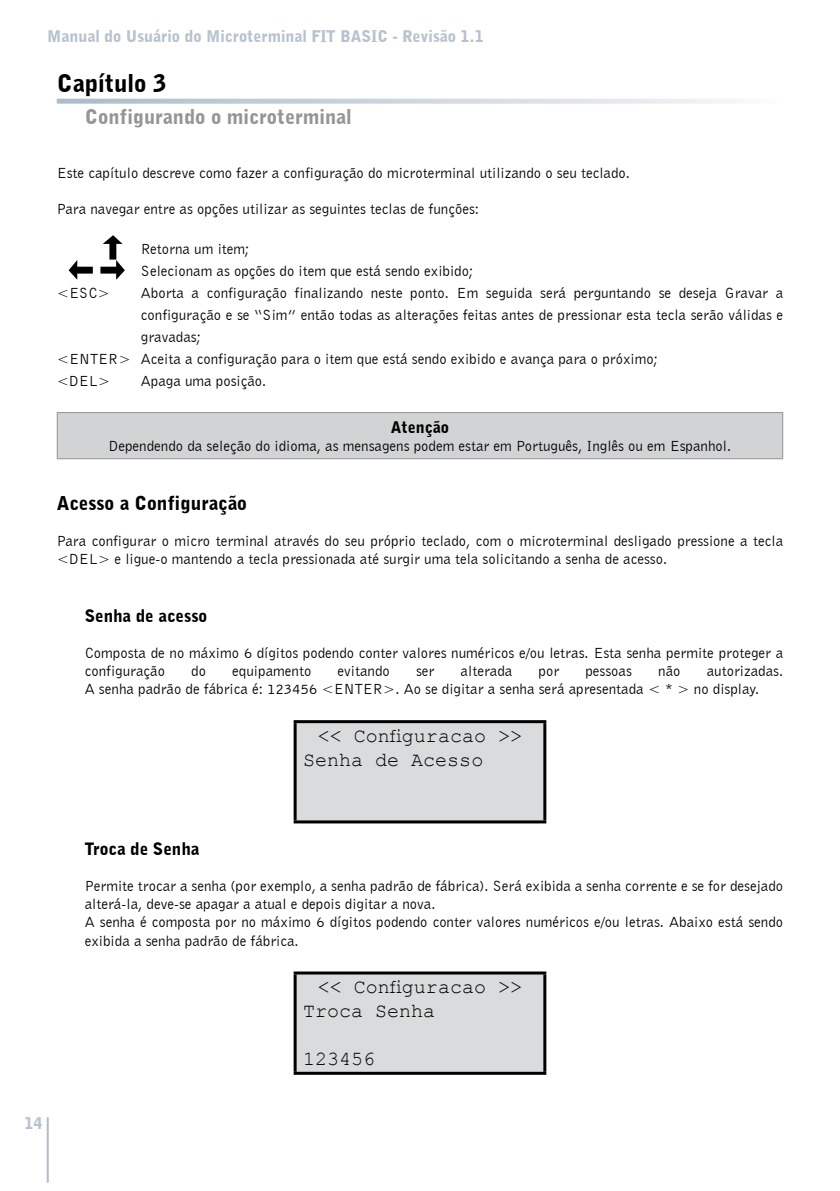
<style>
.page{position:relative;width:840px;height:1191px;background:#fff}
.page>*{position:absolute;margin:0;border:0;box-sizing:border-box;transform-origin:0 0}
.t1{font:900 24px "Bell Gothic BT";color:#000}
.t2{font:20px/24px "Courier New";color:#000}
.t3{font:900 20px "Bell Gothic BT";color:#939598}
.t4{font:900 19px "Bell Gothic BT";color:#000}
.t5{font:900 17px "Bell Gothic BT";color:#000}
.t6{font:900 16px "Bell Gothic BT";color:#b6c2ce}
.t7{font:900 16px "Bell Gothic BT";color:#000}
.t8{font:15px/18px "Bell Gothic BT";color:#000}
</style>
<div class="page">
<hr style="left:47px;top:1117px;width:2px;height:65px;background:#adbcc8">
<div style="left:57px;top:412px;width:725px;height:47px;background:#d1d3d4"></div>
<hr style="left:57px;top:412px;width:725px;height:1px;background:#939598">
<hr style="left:57px;top:413px;width:1px;height:45px;background:#939598">
<hr style="left:781px;top:413px;width:1px;height:45px;background:#939598">
<hr style="left:57px;top:458px;width:725px;height:1px;background:#939598">
<div style="left:295px;top:721px;width:249px;height:101px;background:#dadbdc"></div>
<hr style="left:293px;top:720px;width:253px;height:3px;background:#000">
<hr style="left:293px;top:723px;width:3px;height:97px;background:#000">
<hr style="left:543px;top:723px;width:3px;height:97px;background:#000">
<hr style="left:293px;top:820px;width:253px;height:3px;background:#000">
<div style="left:295px;top:973px;width:249px;height:100px;background:#dadbdc"></div>
<hr style="left:293px;top:971px;width:253px;height:3px;background:#000">
<hr style="left:293px;top:974px;width:3px;height:97px;background:#000">
<hr style="left:543px;top:974px;width:3px;height:97px;background:#000">
<hr style="left:293px;top:1071px;width:253px;height:3px;background:#000">
<svg style="left:100px;top:235px;width:25px;height:45px"></svg>
<svg style="left:69px;top:260px;width:24px;height:20px"></svg>
<svg style="left:57px;top:99px;width:678px;height:5px;background:#d1d8e0"></svg>
<p class="t6" style="left:47px;top:26px;width:437px">Manual do Usuário do Microterminal FIT BASIC - Revisão 1.1</p>
<h1 class="t1" style="left:57px;top:68px;width:111px">Capítulo 3</h1>
<h2 class="t3" style="left:85px;top:104px;width:268px">Configurando o microterminal</h2>
<p class="t8" style="left:57px;top:164px;width:574px">Este capítulo descreve como fazer a configuração do microterminal utilizando o seu teclado.</p>
<p class="t8" style="left:57px;top:200px;width:423px">Para navegar entre as opções utilizar as seguintes teclas de funções:</p>
<p class="t8" style="left:141px;top:238px;width:334px;line-height:22px">Retorna um item;<br>Selecionam as opções do item que está sendo exibido;</p>
<p class="t8" style="left:57px;top:284px;width:55px">&lt;ESC&gt;</p>
<p class="t8" style="left:141px;top:284px;width:643px">Aborta a configuração finalizando neste ponto. Em seguida será perguntando se deseja Gravar a</p>
<p class="t8" style="left:141px;top:306px;width:643px">configuração e se “Sim” então todas as alterações feitas antes de pressionar esta tecla serão válidas e</p>
<p class="t8" style="left:141px;top:328px;width:62px">gravadas;</p>
<p class="t8" style="left:57px;top:350px;width:602px">&lt;ENTER&gt; Aceita a configuração para o item que está sendo exibido e avança para o próximo;</p>
<p class="t8" style="left:57px;top:372px;width:55px">&lt;DEL&gt;</p>
<p class="t8" style="left:141px;top:372px;width:127px">Apaga uma posição.</p>
<p class="t7" style="left:391px;top:417px;width:59px">Atenção</p>
<p class="t8" style="left:109px;top:436px;width:623px">Dependendo da seleção do idioma, as mensagens podem estar em Português, Inglês ou em Espanhol.</p>
<p class="t4" style="left:57px;top:491px;width:192px">Acesso a Configuração</p>
<p class="t8" style="left:57px;top:532px;width:727px">Para configurar o micro terminal através do seu próprio teclado, com o microterminal desligado pressione a tecla &lt;DEL&gt; e ligue-o mantendo a tecla pressionada até surgir uma tela solicitando a senha de acesso.</p>
<p class="t5" style="left:85px;top:605px;width:124px">Senha de acesso</p>
<p class="t8" style="left:85px;top:644px;width:699px">Composta de no máximo 6 dígitos podendo conter valores numéricos e/ou letras. Esta senha permite proteger a configuração</p>
<p class="t8" style="left:85px;top:662px;width:699px;text-indent:621px">autorizadas.<br>A senha padrão de fábrica é: 123456 &lt;ENTER&gt;. Ao se digitar a senha será apresentada &lt; * &gt; no display.</p>
<h2 class="t2" style="left:303px;top:723px;width:220px;text-indent:15px">&lt;&lt; Configuracao &gt;&gt;<br>Senha de Acesso</h2>
<p class="t8" style="left:191px;top:662px;width:16px">do</p>
<p class="t8" style="left:232px;top:662px;width:80px">equipamento</p>
<p class="t8" style="left:337px;top:662px;width:54px">evitando</p>
<p class="t8" style="left:416px;top:662px;width:20px">ser</p>
<p class="t8" style="left:460px;top:662px;width:53px">alterada</p>
<p class="t8" style="left:538px;top:662px;width:22px">por</p>
<p class="t8" style="left:585px;top:662px;width:48px">pessoas</p>
<p class="t8" style="left:657px;top:662px;width:24px">não</p>
<p class="t6" style="left:25px;top:1113px;width:19px">14</p>
<p class="t5" style="left:85px;top:838px;width:116px">Troca de Senha</p>
<p class="t8" style="left:85px;top:877px;width:699px">Permite trocar a senha (por exemplo, a senha padrão de fábrica). Será exibida a senha corrente e se for desejado alterá-la, deve-se apagar a atual e depois digitar a nova.<br>A senha é composta por no máximo 6 dígitos podendo conter valores numéricos e/ou letras. Abaixo está sendo exibida a senha padrão de fábrica.</p>
<h2 class="t2" style="left:303px;top:974px;width:220px;text-indent:15px">&lt;&lt; Configuracao &gt;&gt;<br>Troca Senha</h2>
<h2 class="t2" style="left:303px;top:1046px;width:73px">123456</h2>
</div>
